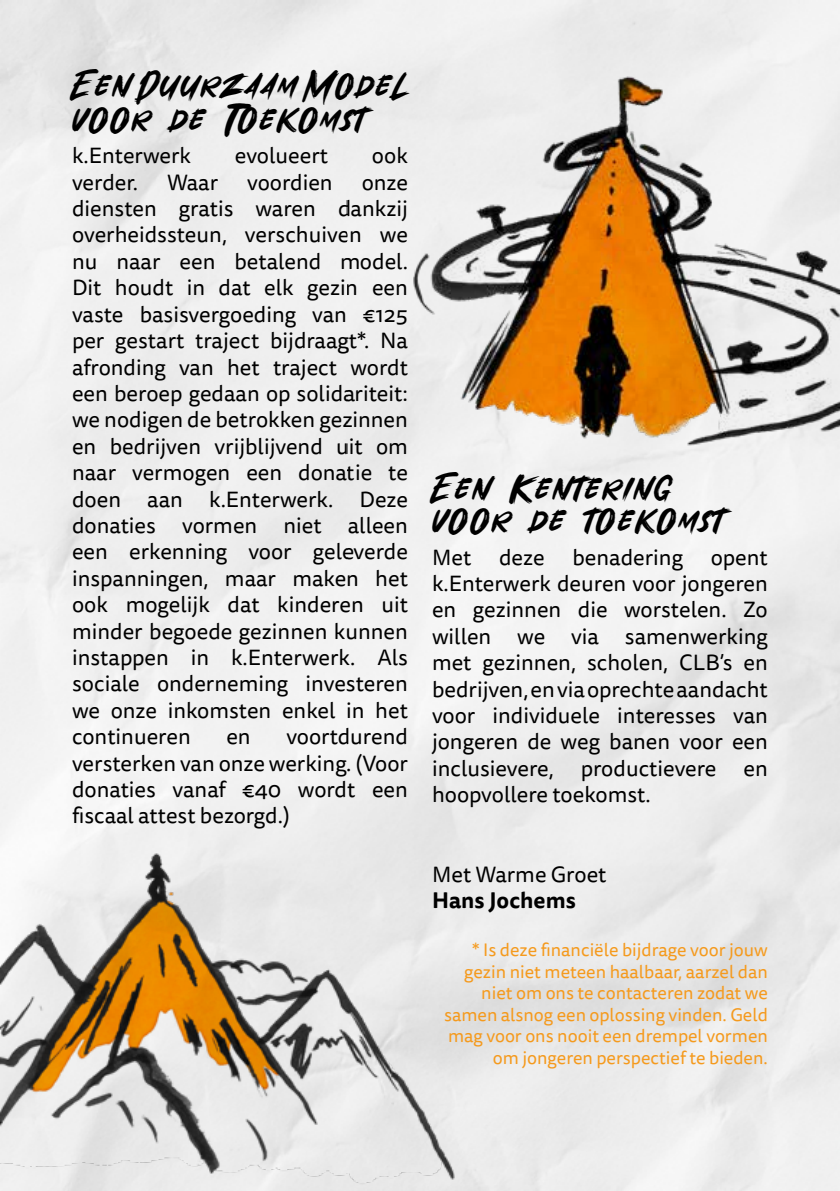
<style>
.page{position:relative;width:840px;height:1191px;background:#fff}
.page>*{position:absolute;margin:0;border:0;box-sizing:border-box;transform-origin:0 0}
.t1{font:42px/34px "Xtradex";letter-spacing:.07em;color:#000}
.t2{font:22px/26.4px "Tisa Sans Pro";color:#000;text-align:justify}
.t3{font:700 22px "Tisa Sans Pro";color:#000}
.t4{font:18px/21.6px "Tisa Sans Pro";color:#f59a1d;text-align:right}
</style>
<div class="page">
<img style="left:0;top:828px;width:459px;height:363px">
<img style="left:347px;top:0;width:492px;height:563px">
<h1 class="t1" style="left:72px;top:71px;width:337px">Een Duurzaam Model voor de Toekomst</h1>
<p class="t2" style="left:72px;top:143px;width:120px">k.Enterwerk</p>
<p class="t2" style="left:235px;top:143px;width:95px">evolueert</p>
<p class="t2" style="left:372px;top:143px;width:37px">ook</p>
<p class="t2" style="left:72px;top:169px;width:67px">verder.</p>
<p class="t2" style="left:167px;top:169px;width:53px">Waar</p>
<p class="t2" style="left:247px;top:169px;width:87px">voordien</p>
<p class="t2" style="left:72px;top:169px;width:337px;text-indent:289px">onze diensten gratis waren dankzij overheidssteun, verschuiven we nu naar een betalend model.<br>Dit houdt in dat elk gezin een vaste basisvergoeding van €125 per gestart traject bijdraagt*. Na afronding van het traject wordt een beroep gedaan op solidariteit: we nodigen de betrokken gezinnen en bedrijven vrijblijvend uit om naar vermogen een donatie te doen aan k.Enterwerk. Deze donaties vormen niet alleen een erkenning voor geleverde inspanningen, maar maken het ook mogelijk dat kinderen uit minder begoede gezinnen kunnen instappen in k.Enterwerk. Als sociale onderneming investeren we onze inkomsten enkel in het continueren</p>
<p class="t2" style="left:72px;top:724px;width:337px;text-indent:214px">voortdurend versterken van onze werking. (Voor donaties vanaf €40 wordt een fiscaal attest bezorgd.)</p>
<p class="t2" style="left:226px;top:724px;width:26px">en</p>
<h1 class="t1" style="left:432px;top:475px;width:291px;line-height:32px">Een Kentering voor de toekomst</h1>
<p class="t2" style="left:432px;top:544px;width:41px">Met</p>
<p class="t2" style="left:499px;top:544px;width:47px">deze</p>
<p class="t2" style="left:572px;top:544px;width:112px">benadering</p>
<p class="t2" style="left:432px;top:544px;width:337px;text-indent:279px">opent k.Enterwerk deuren voor jongeren en gezinnen die worstelen. Zo willen we via samenwerking met gezinnen, scholen, CLB’s en bedrijven, en via oprechte aandacht voor individuele interesses van jongeren de weg banen voor een inclusievere, productievere en hoopvollere toekomst.</p>
<p class="t2" style="left:432px;top:861px;width:176px">Met Warme Groet</p>
<p class="t3" style="left:432px;top:884px;width:145px">Hans Jochems</p>
<p class="t4" style="left:444px;top:939px;width:325px">* Is deze financiële bijdrage voor jouw gezin niet meteen haalbaar, aarzel dan niet om ons te contacteren zodat we samen alsnog een oplossing vinden. Geld mag voor ons nooit een drempel vormen om jongeren perspectief te bieden.</p>
</div>
